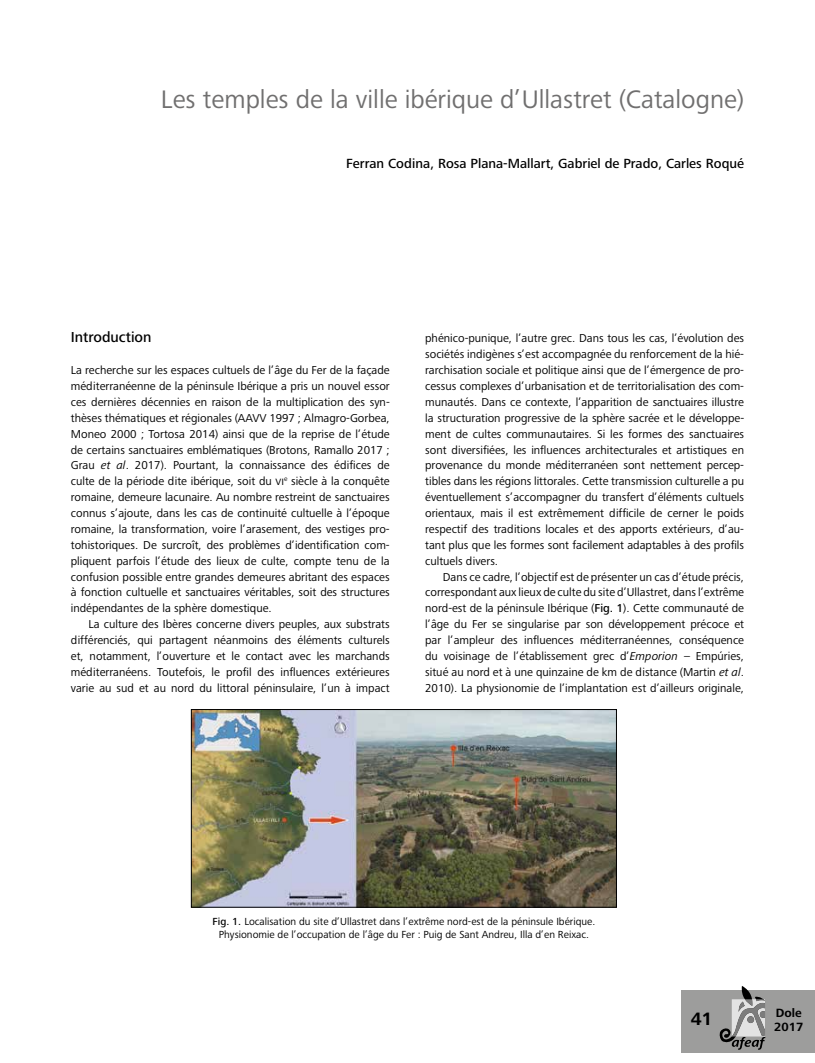
<style>
.page{position:relative;width:815px;height:1063px;background:#fff}
.page>*{position:absolute;margin:0;border:0;box-sizing:border-box;transform-origin:0 0}
.t1{font:26.25px "Frutiger Next Pro";color:#706f6f}
.t2{font:700 18.62px "Frutiger Next Pro";color:#000}
.t3{font:500 15px "Frutiger Next Pro";color:#000}
.t4{font:500 13.75px "Frutiger Next Pro";color:#000}
.t5{font:700 12.38px/14.5px "Frutiger Next Pro";color:#000}
.t6{font:11.88px/15.9px "Frutiger Next Pro";color:#000;text-align:justify}
.t7{font:10.62px/12.5px "Frutiger Next Pro";color:#000;text-align:center}
.s1{font-style:italic}
.s2{font-weight:500}
</style>
<div class="page">
<div style="left:681px;top:990px;width:134px;height:62px;background:#9d9d9c"></div>
<svg style="left:720px;top:986px;width:45px;height:64px"></svg>
<img style="left:193px;top:711px;width:422px;height:194px">
<div style="left:191px;top:709px;width:426px;height:198px;border:1px solid #000"></div>
<h1 class="t1" style="left:161px;top:84px;width:585px">Les temples de la ville ibérique d’Ullastret (Catalogne)</h1>
<p class="t4" style="left:346px;top:155px;width:399px">Ferran Codina, Rosa Plana-Mallart, Gabriel de Prado, Carles Roqué</p>
<p class="t3" style="left:71px;top:329px;width:82px">Introduction</p>
<p class="t6" style="left:71px;top:362px;width:320px">La recherche sur les espaces cultuels de l’âge du Fer de la façade méditerranéenne de la péninsule Ibérique a pris un nouvel essor ces dernières décennies en raison de la multiplication des syn&shy;thèses thématiques et régionales (AAVV 1997 ; Almagro-Gorbea, Moneo 2000 ; Tortosa 2014) ainsi que de la reprise de l’étude de certains sanctuaires emblématiques (Brotons, Ramallo 2017 ; Grau <span class="s1">et al</span>. 2017). Pourtant, la connaissance des édifices de culte de la période dite ibérique, soit du vi<sup>e</sup> siècle à la conquête romaine, demeure lacunaire. Au nombre restreint de sanctuaires connus s’ajoute, dans les cas de continuité cultuelle à l’époque romaine, la transformation, voire l’arasement, des vestiges pro&shy;tohistoriques. De surcroît, des problèmes d’identification com&shy;pliquent parfois l’étude des lieux de culte, compte tenu de la confusion possible entre grandes demeures abritant des espaces à fonction cultuelle et sanctuaires véritables, soit des structures indépendantes de la sphère domestique.</p>
<p class="t6" style="left:71px;top:616px;width:320px;text-indent:18px">La culture des Ibères concerne divers peuples, aux substrats différenciés, qui partagent néanmoins des éléments culturels et, notamment, l’ouverture et le contact avec les marchands méditerranéens. Toutefois, le profil des influences extérieures varie au sud et au nord du littoral péninsulaire, l’un à impact</p>
<p class="t6" style="left:425px;top:331px;width:320px">phénico-punique, l’autre grec. Dans tous les cas, l’évolution des sociétés indigènes s’est accompagnée du renforcement de la hié&shy;rarchisation sociale et politique ainsi que de l’émergence de pro&shy;cessus complexes d’urbanisation et de territorialisation des com&shy;munautés. Dans ce contexte, l’apparition de sanctuaires illustre la structuration progressive de la sphère sacrée et le développe&shy;ment de cultes communautaires. Si les formes des sanctuaires sont diversifiées, les influences architecturales et artistiques en provenance du monde méditerranéen sont nettement percep&shy;tibles dans les régions littorales. Cette transmission culturelle a pu éventuellement s’accompagner du transfert d’éléments cultuels orientaux, mais il est extrêmement difficile de cerner le poids respectif des traditions locales et des apports extérieurs, d’au&shy;tant plus que les formes sont facilement adaptables à des profils cultuels divers.</p>
<p class="t6" style="left:425px;top:569px;width:320px;text-indent:18px">Dans ce cadre, l’objectif est de présenter un cas d’étude précis, correspondant aux lieux de culte du site d’Ullastret, dans l’extrême nord-est de la péninsule Ibérique (<span class="s2">Fig. 1</span>). Cette communauté de l’âge du Fer se singularise par son développement précoce et par l’ampleur des influences méditerranéennes, conséquence du voisinage de l’établissement grec d’<span class="s1">Emporion</span> – Empúries, situé au nord et à une quinzaine de km de distance (Martin <span class="s1">et al</span>.<br>2010). La physionomie de l’implantation est d’ailleurs originale,</p>
<p class="t7" style="left:212px;top:916px;width:384px"><span class="s2">Fig. 1.</span> Localisation du site d’Ullastret dans l’extrême nord-est de la péninsule Ibérique.<br>Physionomie de l’occupation de l’âge du Fer : Puig de Sant Andreu, Illa d’en Reixac.</p>
<h2 class="t2" style="left:691px;top:1009px;width:23px">41</h2>
<p class="t5" style="left:774px;top:1006px;width:31px">Dole<br>2017</p>
</div>
